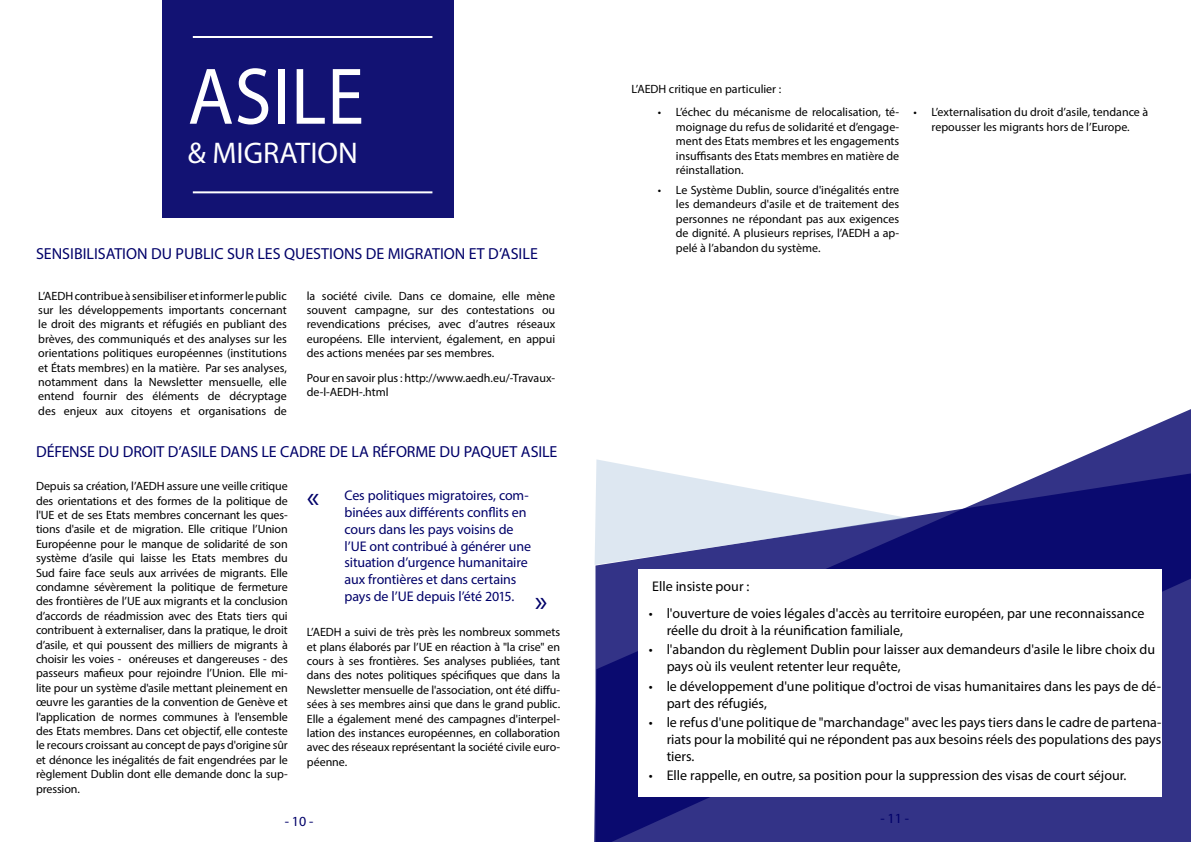
<style>
.page{position:relative;width:1191px;height:842px;background:#fff}
.page>*{position:absolute;margin:0;border:0;box-sizing:border-box;transform-origin:0 0}
.t1{font:81px "Myriad Pro";letter-spacing:.01em;color:#fff;scale:.93 1}
.t2{font:30px "Myriad Pro";color:#fff}
.t3{font:30px "Myriad Pro";color:#000069}
.t4{font:16px "Myriad Pro";color:#000069}
.t5{font:14px/16.8px "Myriad Pro";color:#000}
.t6{font:14px/16.8px "Myriad Pro";letter-spacing:-.01em;color:#000069}
.t7{font:12px/14.4px "Myriad Pro";color:#000;text-align:justify}
</style>
<div class="page">
<div style="left:162px;top:0;width:292px;height:218px;background:#121273"></div>
<hr style="left:193px;top:191px;width:239px;height:2px;background:#fff">
<hr style="left:193px;top:36px;width:239px;height:2px;background:#fff">
<svg style="left:594px;top:409px;width:597px;height:433px"></svg>
<div style="left:638px;top:569px;width:523px;height:227px;background:#fff"></div>
<svg style="left:594px;top:459px;width:314px;height:106px"></svg>
<h1 class="t1" style="left:188px;top:47px;width:191px">ASILE</h1>
<h2 class="t2" style="left:188px;top:134px;width:172px">&amp; MIGRATION</h2>
<h3 class="t4" style="left:36px;top:244px;width:503px">SENSIBILISATION DU PUBLIC SUR LES QUESTIONS DE MIGRATION ET D’ASILE</h3>
<p class="t7" style="left:38px;top:288px;width:250px">L’AEDH contribue à sensibiliser et informer le public sur les développements importants concernant le droit des migrants et réfugiés en publiant des brèves, des communiqués et des analyses sur les orientations politiques européennes (institutions et États membres) en la matière. Par ses analyses, notamment dans la Newsletter mensuelle, elle entend fournir des éléments de décryptage des enjeux aux citoyens et organisations de</p>
<p class="t7" style="left:307px;top:288px;width:250px">la société civile. Dans ce domaine, elle mène souvent campagne, sur des contestations ou revendications précises, avec d’autres réseaux européens. Elle intervient, également, en appui des actions menées par ses membres.</p>
<p class="t7" style="left:307px;top:370px;width:250px">Pour en savoir plus : http://www.aedh.eu/-Travaux&shy;de-l-AEDH-.html</p>
<h3 class="t4" style="left:36px;top:441px;width:522px">DÉFENSE DU DROIT D’ASILE DANS LE CADRE DE LA RÉFORME DU PAQUET ASILE</h3>
<h2 class="t3" style="left:307px;top:478px;width:14px">«</h2>
<p class="t7" style="left:36px;top:479px;width:253px">Depuis sa création, l’AEDH assure une veille critique des orientations et des formes de la politique de l'UE et de ses Etats membres concernant les ques&shy;tions d'asile et de migration. Elle critique l’Union Européenne pour le manque de solidarité de son système d’asile qui laisse les Etats membres du Sud faire face seuls aux arrivées de migrants. Elle condamne sévèrement la politique de fermeture des frontières de l’UE aux migrants et la conclusion d’accords de réadmission avec des Etats tiers qui contribuent à externaliser, dans la pratique, le droit d’asile, et qui poussent des milliers de migrants à choisir les voies - onéreuses et dangereuses - des passeurs mafieux pour rejoindre l’Union. Elle mi&shy;lite pour un système d'asile mettant pleinement en œuvre les garanties de la convention de Genève et l'application de normes communes à l'ensemble des Etats membres. Dans cet objectif, elle conteste le recours croissant au concept de pays d'origine sûr et dénonce les inégalités de fait engendrées par le règlement Dublin dont elle demande donc la sup&shy;pression.</p>
<p class="t6" style="left:344px;top:487px;width:188px">Ces politiques migratoires, com&shy;binées aux différents conflits en cours dans les pays voisins de l’UE ont contribué à générer une situation d’urgence humanitaire aux frontières et dans certains pays de l’UE depuis l’été 2015.</p>
<p class="t7" style="left:307px;top:625px;width:255px">L’AEDH a suivi de très près les nombreux sommets et plans élaborés par l’UE en réaction à "la crise" en cours à ses frontières. Ses analyses publiées, tant dans des notes politiques spécifiques que dans la Newsletter mensuelle de l'association, ont été diffu&shy;sées à ses membres ainsi que dans le grand public.<br>Elle a également mené des campagnes d'interpel&shy;lation des instances européennes, en collaboration avec des réseaux représentant la société civile euro&shy;péenne.</p>
<p class="t7" style="left:631px;top:81px;width:151px">L’AEDH critique en particulier :</p>
<p class="t7" style="left:676px;top:105px;width:225px;text-indent:-18px">• L’échec du mécanisme de relocalisation, té&shy;moignage du refus de solidarité et d’engage&shy;ment des Etats membres et les engagements insuffisants des Etats membres en matière de réinstallation.</p>
<p class="t7" style="left:676px;top:183px;width:225px;text-indent:-18px">• Le Système Dublin, source d'inégalités entre les demandeurs d'asile et de traitement des personnes ne répondant pas aux exigences de dignité. A plusieurs reprises, l’AEDH a ap&shy;pelé à l’abandon du système.</p>
<p class="t7" style="left:913px;top:105px;width:236px;text-align:center">• L’externalisation du droit d’asile, tendance à repousser les migrants hors de l’Europe.</p>
<p class="t5" style="left:652px;top:578px;width:99px">Elle insiste pour :</p>
<p class="t5" style="left:666px;top:605px;width:479px;text-indent:-18px">• l'ouverture de voies légales d'accès au territoire européen, par une reconnaissance réelle du droit à la réunification familiale,</p>
<p class="t5" style="left:666px;top:641px;width:490px;text-indent:-18px">• l'abandon du règlement Dublin pour laisser aux demandeurs d'asile le libre choix du pays où ils veulent retenter leur requête,</p>
<p class="t5" style="left:666px;top:677px;width:496px;text-indent:-18px">• le développement d'une politique d'octroi de visas humanitaires dans les pays de dé&shy;part des réfugiés,</p>
<p class="t5" style="left:666px;top:714px;width:496px;text-align:justify;text-indent:-18px">• le refus d'une politique de "marchandage" avec les pays tiers dans le cadre de partena&shy;riats pour la mobilité qui ne répondent pas aux besoins réels des populations des pays tiers.</p>
<p class="t5" style="left:648px;top:767px;width:479px">• Elle rappelle, en outre, sa position pour la suppression des visas de court séjour.</p>
<p class="t6" style="left:285px;top:813px;width:30px">- 10 -</p>
<p class="t6" style="left:880px;top:809px;width:30px">- 11 -</p>
</div>
